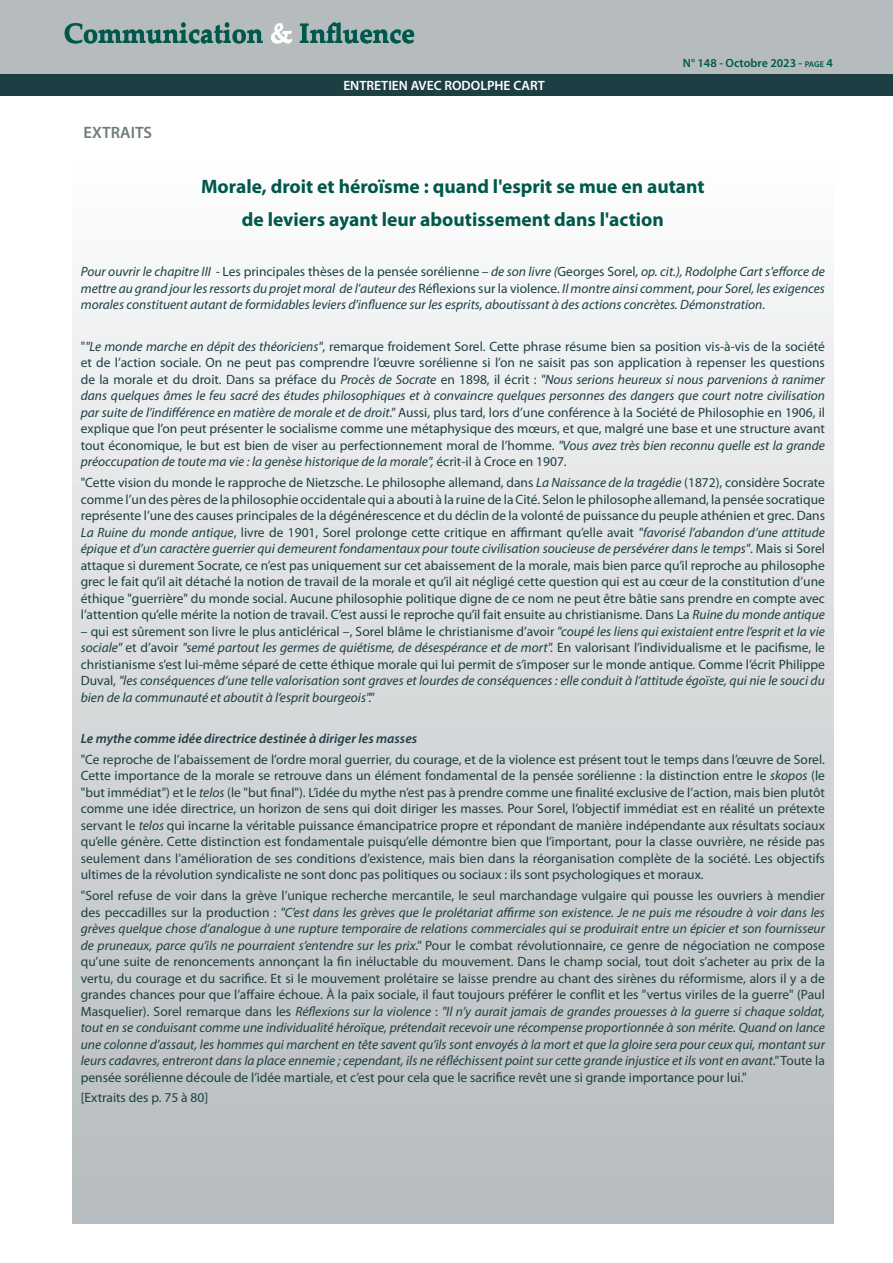
<style>
.page{position:relative;width:893px;height:1263px;background:#fff}
.page>*{position:absolute;margin:0;border:0;box-sizing:border-box;transform-origin:0 0}
.t1{font:700 27px "Palatino Linotype";color:#00584c}
.Titre_article_P1-4{font:700 19.5px "Myriad Pro";color:#00584c}
.t2{font:600 16.5px "Myriad Pro";color:#727b7c}
.Style_de_paragraphe_1-textes_centraux-qu{font:13.5px/16.5px "Myriad Pro";color:#1d3f44;text-align:justify}
.Style_de_paragraphe_1-textes_centraux-qu-2{font:italic 13.5px/16.5px "Myriad Pro";color:#1d3f44;text-align:justify}
.Style_de_paragraphe_1-textes_centraux-qu-3{font:italic 600 13.5px "Myriad Pro";color:#1d3f44}
.t3{font:600 13.5px "Myriad Pro";color:#fff}
.t4{font:600 12px "Myriad Pro";color:#00584c}
.s1{color:#fff}
.s2{font-size:8.4px}
.s3{font-style:normal}
.s4{font-style:italic}
</style>
<div class="page">
<div style="left:0;top:0;width:893px;height:74px;background:#b6bcbe"></div>
<div style="left:0;top:74px;width:893px;height:22px;background:#1d3f44"></div>
<div style="left:72px;top:125px;width:761px;height:1099px;background:linear-gradient(to bottom,#fff,#b4b9bc)"></div>
<p class="t1" style="left:64px;top:14px;width:353px">Communication <span class="s1">&amp;</span> Influence</p>
<p class="t2" style="left:84px;top:122px;width:70px">EXTRAITS</p>
<p class="t3" style="left:343px;top:77px;width:203px">ENTRETIEN AVEC RODOLPHE CART</p>
<p class="t4" style="left:683px;top:55px;width:152px">N° 148 - Octobre 2023 - <span class="s2">page</span> 4</p>
<p class="Titre_article_P1-4" style="left:201px;top:173px;width:505px">Morale, droit et héroïsme : quand l'esprit se mue en autant</p>
<p class="Titre_article_P1-4" style="left:242px;top:207px;width:423px">de leviers ayant leur aboutissement dans l'action</p>
<p class="Style_de_paragraphe_1-textes_centraux-qu-2" style="left:81px;top:263px;width:746px">Pour ouvrir le chapitre III - <span class="s3">Les principales thèses de la pensée sorélienne</span> – de son livre (<span class="s3">Georges Sorel</span>, op. cit.), Rodolphe Cart s'efforce de mettre au grand jour les ressorts du projet moral de l'auteur des <span class="s3">Réflexions sur la violence</span>. Il montre ainsi comment, pour Sorel, les exigences morales constituent autant de formidables leviers d'influence sur les esprits, aboutissant à des actions concrètes. Démonstration.</p>
<p class="Style_de_paragraphe_1-textes_centraux-qu" style="left:81px;top:338px;width:746px">"<span class="s4">"Le monde marche en dépit des théoriciens"</span>, remarque froidement Sorel. Cette phrase résume bien sa position vis-à-vis de la société et de l’action sociale. On ne peut pas comprendre l’œuvre sorélienne si l’on ne saisit pas son application à repenser les questions de la morale et du droit. Dans sa préface du <span class="s4">Procès de Socrate</span> en 1898, il écrit : <span class="s4">"Nous serions heureux si nous parvenions à ranimer dans quelques âmes le feu sacré des études philosophiques et à convaincre quelques personnes des dangers que court notre civilisation par suite de l’indifférence en matière de morale et de droit."</span> Aussi, plus tard, lors d’une conférence à la Société de Philosophie en 1906, il explique que l’on peut présenter le socialisme comme une métaphysique des mœurs, et que, malgré une base et une structure avant tout économique, le but est bien de viser au perfectionnement moral de l’homme. <span class="s4">"Vous avez très bien reconnu quelle est la grande préoccupation de toute ma vie : la genèse historique de la morale",</span> écrit-il à Croce en 1907.</p>
<p class="Style_de_paragraphe_1-textes_centraux-qu" style="left:81px;top:474px;width:746px">"Cette vision du monde le rapproche de Nietzsche. Le philosophe allemand, dans <span class="s4">La Naissance de la tragédie</span> (1872), considère Socrate comme l’un des pères de la philosophie occidentale qui a abouti à la ruine de la Cité. Selon le philosophe allemand, la pensée socratique représente l’une des causes principales de la dégénérescence et du déclin de la volonté de puissance du peuple athénien et grec. Dans <span class="s4">La Ruine du monde antique</span>, livre de 1901, Sorel prolonge cette critique en affirmant qu’elle avait <span class="s4">"favorisé l’abandon d’une attitude épique et d’un caractère guerrier qui demeurent fondamentaux pour toute civilisation soucieuse de persévérer dans le temps"</span>. Mais si Sorel attaque si durement Socrate, ce n’est pas uniquement sur cet abaissement de la morale, mais bien parce qu’il reproche au philosophe grec le fait qu’il ait détaché la notion de travail de la morale et qu’il ait négligé cette question qui est au cœur de la constitution d’une éthique "guerrière" du monde social. Aucune philosophie politique digne de ce nom ne peut être bâtie sans prendre en compte avec l’attention qu’elle mérite la notion de travail. C’est aussi le reproche qu’il fait ensuite au christianisme. Dans La <span class="s4">Ruine du monde antique</span></p>
<p class="Style_de_paragraphe_1-textes_centraux-qu-2" style="left:81px;top:623px;width:746px"><span class="s3">– qui est sûrement son livre le plus anticlérical –, Sorel blâme le christianisme d’avoir</span> "coupé les liens qui existaient entre l’esprit et la vie sociale" <span class="s3">et d’avoir</span> "semé partout les germes de quiétisme, de désespérance et de mort". <span class="s3">En valorisant l’individualisme et le pacifisme, le christianisme s’est lui-même séparé de cette éthique morale qui lui permit de s’imposer sur le monde antique. Comme l’écrit Philippe Duval,</span> "les conséquences d’une telle valorisation sont graves et lourdes de conséquences : elle conduit à l’attitude égoïste, qui nie le souci du bien de la communauté et aboutit à l’esprit bourgeois"."</p>
<p class="Style_de_paragraphe_1-textes_centraux-qu-3" style="left:81px;top:730px;width:338px">Le mythe comme idée directrice destinée à diriger les masses</p>
<p class="Style_de_paragraphe_1-textes_centraux-qu" style="left:81px;top:751px;width:746px">"Ce reproche de l’abaissement de l’ordre moral guerrier, du courage, et de la violence est présent tout le temps dans l’œuvre de Sorel.<br>Cette importance de la morale se retrouve dans un élément fondamental de la pensée sorélienne : la distinction entre le <span class="s4">skopos</span> (le "but immédiat") et le <span class="s4">telos</span> (le "but final"). L’idée du mythe n’est pas à prendre comme une finalité exclusive de l’action, mais bien plutôt comme une idée directrice, un horizon de sens qui doit diriger les masses. Pour Sorel, l’objectif immédiat est en réalité un prétexte servant le <span class="s4">telos</span> qui incarne la véritable puissance émancipatrice propre et répondant de manière indépendante aux résultats sociaux qu’elle génère. Cette distinction est fondamentale puisqu’elle démontre bien que l’important, pour la classe ouvrière, ne réside pas seulement dans l’amélioration de ses conditions d’existence, mais bien dans la réorganisation complète de la société. Les objectifs ultimes de la révolution syndicaliste ne sont donc pas politiques ou sociaux : ils sont psychologiques et moraux.</p>
<p class="Style_de_paragraphe_1-textes_centraux-qu-2" style="left:81px;top:887px;width:746px"><span class="s3">"Sorel refuse de voir dans la grève l’unique recherche mercantile, le seul marchandage vulgaire qui pousse les ouvriers à mendier des peccadilles sur la production :</span> "C’est dans les grèves que le prolétariat affirme son existence. Je ne puis me résoudre à voir dans les grèves quelque chose d’analogue à une rupture temporaire de relations commerciales qui se produirait entre un épicier et son fournisseur de pruneaux, parce qu’ils ne pourraient s’entendre sur les prix." <span class="s3">Pour le combat révolutionnaire, ce genre de négociation ne compose qu’une suite de renoncements annonçant la fin inéluctable du mouvement. Dans le champ social, tout doit s’acheter au prix de la vertu, du courage et du sacrifice. Et si le mouvement prolétaire se laisse prendre au chant des sirènes du réformisme, alors il y a de grandes chances pour que l’affaire échoue. À la paix sociale, il faut toujours préférer le conflit et les "vertus viriles de la guerre" (Paul Masquelier). Sorel remarque dans les</span> Réflexions sur la violence <span class="s3">:</span> "Il n’y aurait jamais de grandes prouesses à la guerre si chaque soldat, tout en se conduisant comme une individualité héroïque, prétendait recevoir une récompense proportionnée à son mérite. Quand on lance une colonne d’assaut, les hommes qui marchent en tête savent qu’ils sont envoyés à la mort et que la gloire sera pour ceux qui, montant sur leurs cadavres, entreront dans la place ennemie ; cependant, ils ne réfléchissent point sur cette grande injustice et ils vont en avant." <span class="s3">Toute la pensée sorélienne découle de l’idée martiale, et c’est pour cela que le sacrifice revêt une si grande importance pour lui."</span></p>
<p class="Style_de_paragraphe_1-textes_centraux-qu" style="left:81px;top:1089px;width:129px">[Extraits des p. 75 à 80]</p>
</div>
